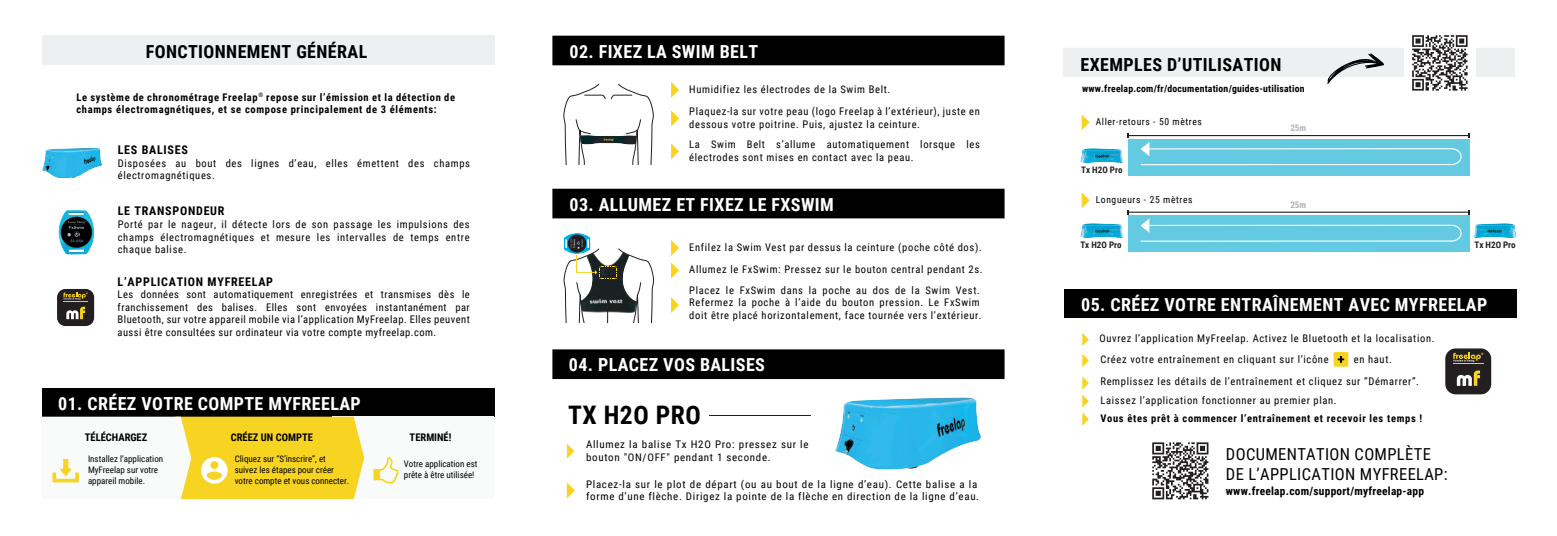
<style>
.page{position:relative;width:1557px;height:536px;background:#fff}
.page>*{position:absolute;margin:0;border:0;box-sizing:border-box;transform-origin:0 0}
.t1{font:700 25.5px "Roboto Condensed";letter-spacing:.02em;color:#000}
.t2{font:700 18px "Roboto Condensed";letter-spacing:.02em;color:#fff}
.t3{font:700 18px "Roboto Condensed";letter-spacing:.02em;color:#000}
.t4{font:16.5px/19.8px "Roboto Condensed";letter-spacing:.02em;color:#000}
.t5{font:700 12px "Roboto Condensed";letter-spacing:.065em;color:#000}
.t6{font:700 11.4px "Roboto Condensed";letter-spacing:.02em;color:#000}
.t7{font:10.5px/12.6px "Roboto Condensed";letter-spacing:.065em;color:#000}
.t8{font:10.5px/12.6px "Roboto Condensed";letter-spacing:.065em;color:#000;scale:1.04 1}
.t9{font:700 10.5px/12.6px "Roboto Condensed";letter-spacing:.065em;color:#000}
.t10{font:700 10.5px "Roboto Condensed";color:#000}
.t11{font:700 9.75px "Roboto Condensed";letter-spacing:.02em;color:#000}
.t12{font:9.6px "Roboto Condensed";letter-spacing:.065em;color:#000}
.t13{font:700 9.15px "Roboto Condensed";color:#afb3b9}
.t14{font:9px/10.8px "Roboto Condensed";color:#000}
.t15{font:700 9px "Roboto Condensed";color:#231f20}
</style>
<div class="page">
<img style="left:811px;top:379px;width:193px;height:91px">
<div style="left:552px;top:349px;width:452px;height:30px;background:#000"></div>
<div style="left:552px;top:36px;width:452px;height:29px;background:#000"></div>
<svg style="left:1081px;top:114px;width:8px;height:16px"></svg>
<svg style="left:1081px;top:192px;width:8px;height:16px"></svg>
<svg style="left:1063px;top:48px;width:451px;height:36px"></svg>
<svg style="left:567px;top:444px;width:7px;height:14px"></svg>
<svg style="left:567px;top:482px;width:8px;height:16px"></svg>
<div style="left:552px;top:189px;width:452px;height:29px;background:#000"></div>
<svg style="left:671px;top:82px;width:8px;height:16px"></svg>
<svg style="left:671px;top:110px;width:8px;height:16px"></svg>
<svg style="left:671px;top:143px;width:8px;height:16px"></svg>
<svg style="left:671px;top:240px;width:8px;height:16px"></svg>
<svg style="left:671px;top:262px;width:8px;height:16px"></svg>
<svg style="left:671px;top:297px;width:8px;height:16px"></svg>
<hr style="left:709px;top:415px;width:102px;height:1px;background:#231f20">
<img style="left:556px;top:207px;width:42px;height:41px">
<img style="left:1080px;top:148px;width:44px;height:15px">
<hr style="left:1128px;top:212px;width:341px;height:1px;background:#040507">
<img style="left:1469px;top:217px;width:48px;height:25px">
<div style="left:1128px;top:215px;width:341px;height:37px;background:#64cae2"></div>
<svg style="left:1140px;top:219px;width:9px;height:14px"></svg>
<hr style="left:1149px;top:225px;width:302px;height:1px;background:#fff">
<hr style="left:1140px;top:240px;width:311px;height:2px;background:#fff">
<svg style="left:1451px;top:225px;width:10px;height:17px"></svg>
<hr style="left:1128px;top:135px;width:341px;height:1px;background:#040507">
<div style="left:1128px;top:139px;width:341px;height:36px;background:#64cae2"></div>
<svg style="left:1141px;top:142px;width:8px;height:14px"></svg>
<hr style="left:1149px;top:148px;width:302px;height:1px;background:#fff">
<hr style="left:1140px;top:164px;width:311px;height:1px;background:#fff">
<svg style="left:1451px;top:148px;width:10px;height:17px"></svg>
<img style="left:1080px;top:223px;width:44px;height:15px">
<img style="left:42px;top:148px;width:60px;height:30px">
<img style="left:58px;top:210px;width:37px;height:45px">
<svg style="left:563px;top:83px;width:91px;height:29px"></svg>
<img style="left:563px;top:112px;width:91px;height:52px">
<svg style="left:563px;top:248px;width:91px;height:75px"></svg>
<div style="left:1064px;top:289px;width:452px;height:29px;background:#000"></div>
<svg style="left:1082px;top:333px;width:6px;height:13px"></svg>
<svg style="left:1082px;top:354px;width:6px;height:13px"></svg>
<svg style="left:1082px;top:376px;width:6px;height:50px"></svg>
<div style="left:1445px;top:348px;width:45px;height:46px;background:#231f20;border-radius:10px"></div>
<svg style="left:1453px;top:353px;width:30px;height:9px"></svg>
<hr style="left:1452px;top:363px;width:31px;height:1px;background:#c3c8ce">
<svg style="left:1456px;top:370px;width:23px;height:16px"></svg>
<svg style="left:1333px;top:352px;width:15px;height:15px"></svg>
<div style="left:42px;top:388px;width:452px;height:28px;background:#000"></div>
<div style="left:42px;top:36px;width:452px;height:29px;background:#edeff0"></div>
<div style="left:332px;top:416px;width:162px;height:83px;background:#f9fafa"></div>
<svg style="left:42px;top:416px;width:322px;height:83px"></svg>
<svg style="left:373px;top:457px;width:26px;height:26px"></svg>
<div style="left:57px;top:289px;width:37px;height:37px;background:#231f20;border-radius:8px"></div>
<svg style="left:63px;top:292px;width:25px;height:27px"></svg>
<img style="left:1404px;top:35px;width:71px;height:56px">
<img style="left:1152px;top:442px;width:57px;height:58px">
<h2 class="t3" style="left:146px;top:39px;width:223px">FONCTIONNEMENT GÉNÉRAL</h2>
<p class="t9" style="left:76px;top:90px;width:380px">Le système de chronométrage Freelap<sup>®</sup> repose sur l’émission et la détection de champs électromagnétiques, et se compose principalement de 3 éléments:</p>
<p class="t5" style="left:118px;top:141px;width:72px">LES BALISES</p>
<p class="t7" style="left:118px;top:156px;width:354px">Disposées au bout des lignes d’eau, elles émettent des champs électromagnétiques.</p>
<p class="t5" style="left:118px;top:203px;width:108px">LE TRANSPONDEUR</p>
<p class="t7" style="left:118px;top:217px;width:353px;text-align:justify">Porté par le nageur, il détecte lors de son passage les impulsions des champs électromagnétiques et mesure les intervalles de temps entre chaque balise.</p>
<p class="t5" style="left:118px;top:273px;width:157px">L’APPLICATION MYFREELAP</p>
<p class="t7" style="left:118px;top:288px;width:354px;text-align:justify">Les données sont automatiquement enregistrées et transmises dès le franchissement des balises. Elles sont envoyées instantanément par Bluetooth, sur votre appareil mobile via l’application MyFreelap. Elles peuvent aussi être consultées sur ordinateur via votre compte myfreelap.com.</p>
<h2 class="t2" style="left:58px;top:390px;width:304px">01. CRÉEZ VOTRE COMPTE MYFREELAP</h2>
<p class="t10" style="left:85px;top:430px;width:64px">TÉLÉCHARGEZ</p>
<p class="t10" style="left:231px;top:430px;width:84px">CRÉEZ UN COMPTE</p>
<p class="t14" style="left:88px;top:453px;width:77px">Installez l’application<br>MyFreelap sur votre appareil mobile.</p>
<p class="t14" style="left:235px;top:453px;width:116px">Cliquez sur “S’inscrire”, et suivez les étapes pour créer votre compte et vous connecter.</p>
<p class="t10" style="left:409px;top:429px;width:43px">TERMINÉ!</p>
<p class="t14" style="left:404px;top:458px;width:75px">Votre application est prête à être utilisée!</p>
<h2 class="t2" style="left:569px;top:39px;width:190px">02. FIXEZ LA SWIM BELT</h2>
<p class="t7" style="left:689px;top:78px;width:292px;line-height:21.8px">Humidifiez les électrodes de la Swim Belt.<br>Plaquez-la sur votre peau (logo Freelap à l’extérieur), juste en</p>
<p class="t7" style="left:689px;top:113px;width:292px;line-height:20.4px">dessous votre poitrine. Puis, ajustez la ceinture.<br>La Swim Belt s’allume automatiquement lorsque les</p>
<p class="t7" style="left:689px;top:150px;width:226px">électrodes sont mises en contact avec la peau.</p>
<h2 class="t2" style="left:569px;top:192px;width:266px">03. ALLUMEZ ET FIXEZ LE FXSWIM</h2>
<p class="t7" style="left:689px;top:236px;width:295px;line-height:21.5px;text-align:justify">Enfilez la Swim Vest par dessus la ceinture (poche côté dos).<br>Allumez le FxSwim: Pressez sur le bouton central pendant 2s.<br>Placez le FxSwim dans la poche au dos de la Swim Vest.</p>
<p class="t7" style="left:689px;top:296px;width:294px">Refermez la poche à l’aide du bouton pression. Le FxSwim doit être placé horizontalement, face tournée vers l’extérieur.</p>
<h2 class="t2" style="left:569px;top:352px;width:198px">04. PLACEZ VOS BALISES</h2>
<h1 class="t1" style="left:568px;top:397px;width:134px">TX H2O PRO</h1>
<p class="t8" style="left:586px;top:438px;width:215px">Allumez la balise Tx H2O Pro: pressez sur le bouton "ON/OFF" pendant 1 seconde.</p>
<p class="t8" style="left:586px;top:477px;width:379px">Placez-la sur le plot de départ (ou au bout de la ligne d’eau). Cette balise a la forme d’une flèche. Dirigez la pointe de la flèche en direction de la ligne d’eau.</p>
<h2 class="t3" style="left:1080px;top:52px;width:202px">EXEMPLES D’UTILISATION</h2>
<p class="t11" style="left:1082px;top:82px;width:224px">www.freelap.com/fr/documentation/guides-utilisation</p>
<p class="t12" style="left:1095px;top:115px;width:108px">Aller-retours - 50 mètres</p>
<p class="t15" style="left:1081px;top:163px;width:43px">Tx H2O Pro</p>
<p class="t12" style="left:1095px;top:193px;width:98px">Longueurs - 25 mètres</p>
<p class="t13" style="left:1290px;top:121px;width:17px">25m</p>
<p class="t13" style="left:1290px;top:198px;width:17px">25m</p>
<p class="t15" style="left:1080px;top:238px;width:43px">Tx H2O Pro</p>
<p class="t15" style="left:1474px;top:238px;width:43px">Tx H2O Pro</p>
<h2 class="t2" style="left:1081px;top:292px;width:407px">05. CRÉEZ VOTRE ENTRAÎNEMENT AVEC MYFREELAP</h2>
<p class="t7" style="left:1099px;top:332px;width:336px">Ouvrez l’application MyFreelap. Activez le Bluetooth et la localisation.</p>
<p class="t7" style="left:1100px;top:375px;width:320px">Remplissez les détails de l’entraînement et cliquez sur “Démarrer”.</p>
<p class="t7" style="left:1100px;top:352px;width:230px">Créez votre entraînement en cliquant sur l’icône</p>
<p class="t7" style="left:1353px;top:352px;width:40px">en haut.</p>
<p class="t7" style="left:1100px;top:393px;width:238px">Laissez l’application fonctionner au premier plan.</p>
<p class="t9" style="left:1100px;top:411px;width:323px">Vous êtes prêt à commencer l’entraînement et recevoir les temps !</p>
<h3 class="t4" style="left:1225px;top:444px;width:223px">DOCUMENTATION COMPLÈTE<br>DE L’APPLICATION MYFREELAP:</h3>
<p class="t6" style="left:1225px;top:483px;width:200px">www.freelap.com/support/myfreelap-app</p>
</div>
